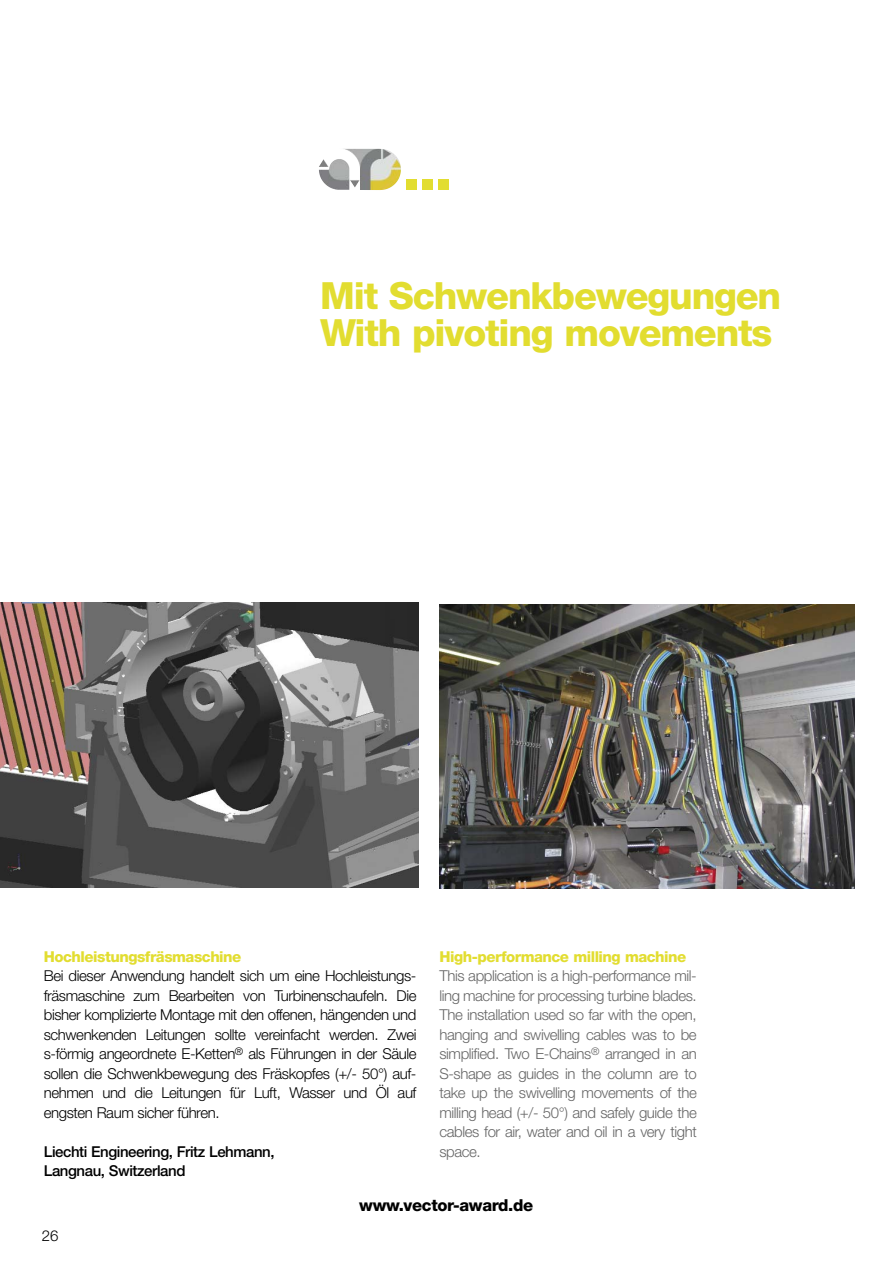
<style>
.page{position:relative;width:893px;height:1263px;background:#fff}
.page>*{position:absolute;margin:0;border:0;box-sizing:border-box;transform-origin:0 0}
.t1{font:800 55.5px "Helvetica Neue CE";color:#e2dd30}
.t2{font:800 37.5px/37.5px "Helvetica Neue CE";letter-spacing:-.03em;color:#e2dd30}
.t3{font:800 16.5px "Helvetica Neue CE";letter-spacing:-.02em;color:#000}
.t4{font:300 15px/19.5px "Helvetica Neue LT";letter-spacing:-.03em;color:#000;text-align:justify}
.t5{font:300 15px/19.5px "Helvetica Neue LT";letter-spacing:-.03em;color:#666;text-align:justify}
.t6{font:800 15px "Helvetica Neue CE";letter-spacing:-.03em;color:#e2dd30}
.t7{font:500 15px/19.5px "Helvetica Neue LT";letter-spacing:-.03em;color:#000}
</style>
<div class="page">
<img style="left:439px;top:604px;width:416px;height:285px">
<img style="left:0;top:602px;width:418px;height:285px">
<img style="left:319px;top:159px;width:31px;height:31px">
<h1 class="t1" style="left:403px;top:150px;width:51px">...</h1>
<h2 class="t2" style="left:320px;top:280px;width:462px">Mit Schwenkbewegungen<br>With pivoting movements</h2>
<p class="t6" style="left:44px;top:951px;width:199px">Hochleistungsfräsmaschine</p>
<p class="t4" style="left:44px;top:968px;width:374px">Bei dieser Anwendung handelt sich um eine Hochleistungs&shy;fräsmaschine zum Bearbeiten von Turbinenschaufeln. Die bisher komplizierte Montage mit den offenen, hängenden und schwenkenden Leitungen sollte vereinfacht werden. Zwei s-förmig angeordnete E-Ketten<sup>®</sup> als Führungen in der Säule sollen die Schwenkbewegung des Fräskopfes (+/- 50°) auf&shy;nehmen und die Leitungen für Luft, Wasser und Öl auf engsten Raum sicher führen.</p>
<p class="t7" style="left:44px;top:1143px;width:232px">Liechti Engineering, Fritz Lehmann,<br>Langnau, Switzerland</p>
<p class="t6" style="left:439px;top:951px;width:248px">High-performance milling machine</p>
<p class="t5" style="left:439px;top:968px;width:259px">This application is a high-performance mil&shy;ling machine for processing turbine blades.<br>The installation used so far with the open, hanging and swivelling cables was to be simplified. Two E-Chains<sup>®</sup> arranged in an S-shape as guides in the column are to take up the swivelling movements of the milling head (+/- 50°) and safely guide the cables for air, water and oil in a very tight space.</p>
<p class="t4" style="left:42px;top:1228px;width:18px">26</p>
<p class="t3" style="left:359px;top:1199px;width:176px">www.vector-award.de</p>
</div>
